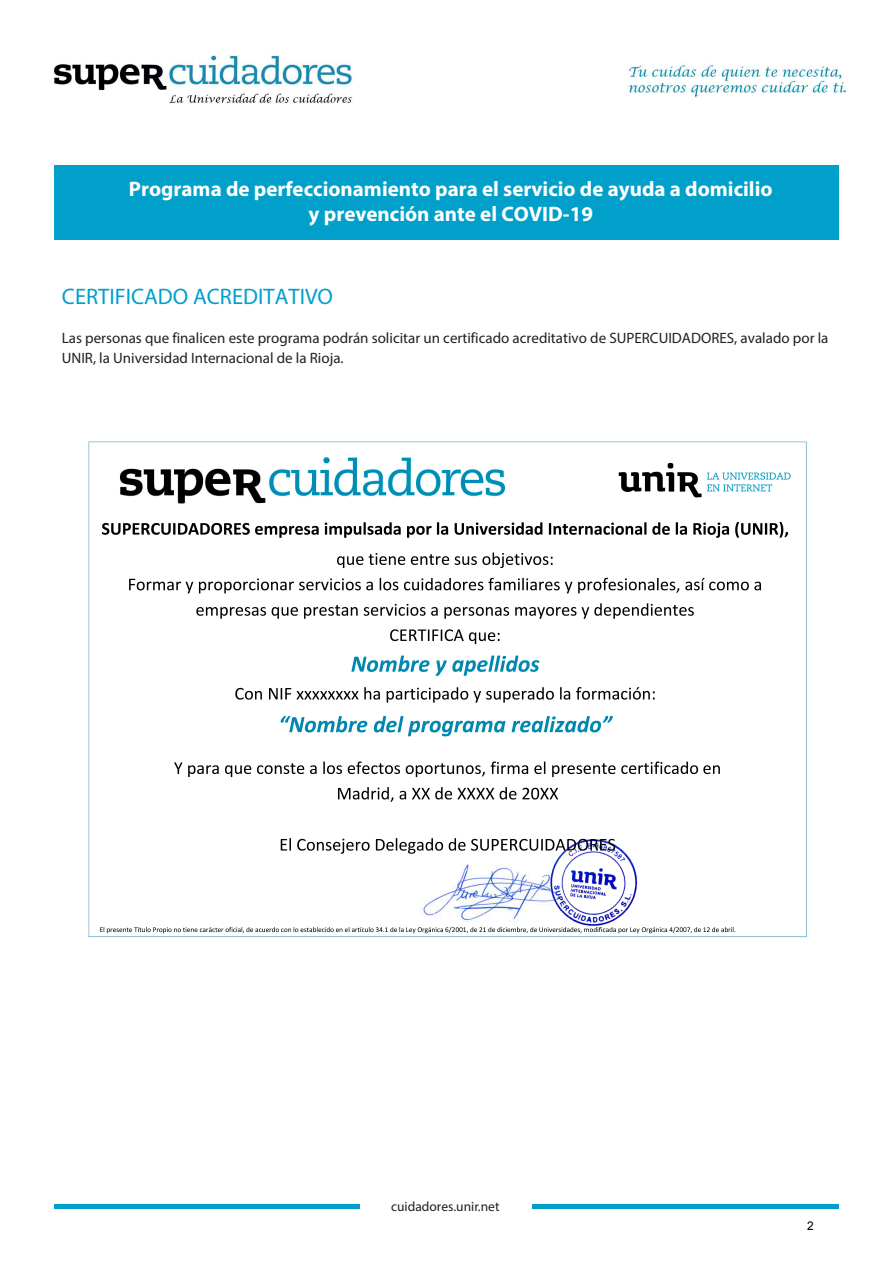
<style>
.page{position:relative;width:893px;height:1263px;background:#fff}
.page>*{position:absolute;margin:0;border:0;box-sizing:border-box;transform-origin:0 0}
.t1{font:22.5px "Myriad Pro";color:#00a0ca}
.t2{font:700 21px/25.2px "Myriad Pro";color:#fff;text-align:center}
.t3{font:15px/20.4px "Myriad Pro";color:#231f20}
.t4{font:13.5px "Unit OT";color:#231f20}
.t5{font:12px "Arial";color:#000}
</style>
<div class="page">
<div style="left:54px;top:1204px;width:785px;height:5px;background:#00a0ca"></div>
<div style="left:361px;top:1196px;width:171px;height:20px;background:#fff"></div>
<div style="left:54px;top:165px;width:785px;height:74px;background:#00a0ca"></div>
<img style="left:54px;top:55px;width:792px;height:48px">
<img style="left:88px;top:441px;width:719px;height:497px">
<h2 class="t2" style="left:129px;top:176px;width:645px">Programa de perfeccionamiento para el servicio de ayuda a domicilio y prevención ante el COVID-19</h2>
<h1 class="t1" style="left:62px;top:282px;width:273px">CERTIFICADO ACREDITATIVO</h1>
<p class="t3" style="left:62px;top:327px;width:768px">Las personas que finalicen este programa podrán solicitar un certificado acreditativo de SUPERCUIDADORES, avalado por la<br>UNIR, la Universidad Internacional de la Rioja.</p>
<p class="t4" style="left:391px;top:1198px;width:110px">cuidadores.unir.net</p>
<p class="t5" style="left:807px;top:1218px;width:8px">2</p>
</div>
